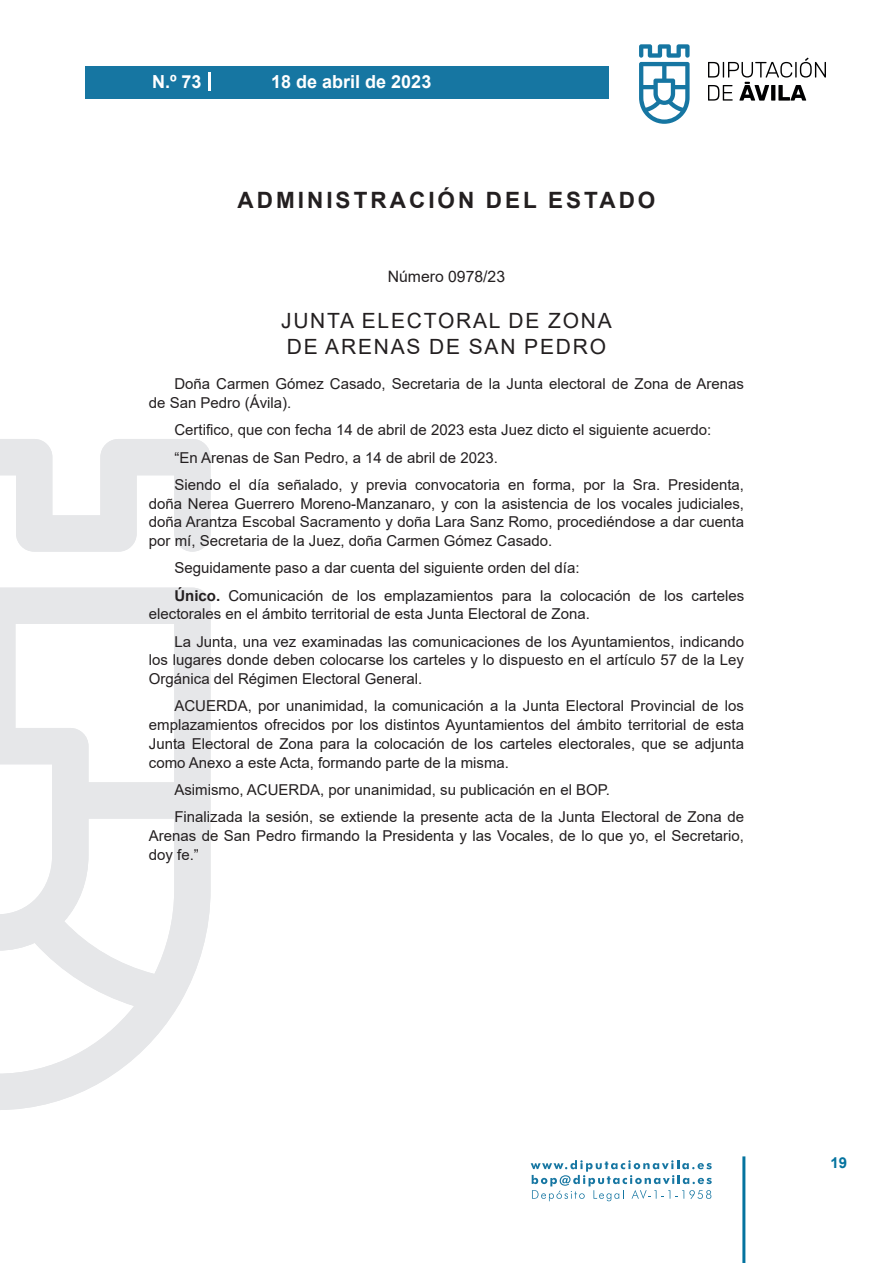
<style>
.page{position:relative;width:893px;height:1263px;background:#fff}
.page>*{position:absolute;margin:0;border:0;box-sizing:border-box;transform-origin:0 0}
.h1__secion{font:700 22.5px "Arial";letter-spacing:.135em;color:#231f20}
.h2__organismo{font:21px/25.2px "Arial";letter-spacing:.085em;color:#231f20}
.t1{font:700 18px "Arial";color:#fff}
.numero{font:15.75px "Arial";color:#231f20}
.texto_normal{font:15px/18.8px "Arial";color:#231f20;text-align:justify}
.t2{font:700 15px "Arial";color:#04739f}
.s1{font-weight:700}
</style>
<div class="page">
<svg style="left:531px;top:1160px;width:181px;height:41px"></svg>
<div style="left:85px;top:66px;width:523px;height:33px;background:#1676a2"></div>
<svg style="left:639px;top:44px;width:51px;height:80px"></svg>
<svg style="left:708px;top:58px;width:118px;height:43px"></svg>
<hr style="left:742px;top:1156px;width:3px;height:107px;background:#04739f">
<svg style="left:208px;top:72px;width:2px;height:18px"></svg>
<svg style="left:0;top:439px;width:211px;height:671px"></svg>
<p class="t1" style="left:152px;top:69px;width:51px">N.º 73</p>
<p class="t1" style="left:271px;top:69px;width:162px">18 de abril de 2023</p>
<p class="h1__secion" style="left:237px;top:184px;width:419px">ADMINISTRACIÓN DEL ESTADO</p>
<p class="numero" style="left:388px;top:266px;width:119px">Número 0978/23</p>
<p class="h2__organismo" style="left:281px;top:308px;width:332px">JUNTA ELECTORAL DE ZONA<br>DE ARENAS DE SAN PEDRO</p>
<p class="texto_normal" style="left:149px;top:375px;width:597px;text-indent:26px">Doña Carmen Gómez Casado, Secretaria de la Junta electoral de Zona de Arenas de San Pedro (Ávila).</p>
<p class="texto_normal" style="left:174px;top:421px;width:538px">Certifico, que con fecha 14 de abril de 2023 esta Juez dicto el siguiente acuerdo:</p>
<p class="texto_normal" style="left:174px;top:448px;width:325px">“En Arenas de San Pedro, a 14 de abril de 2023.</p>
<p class="texto_normal" style="left:149px;top:475px;width:597px;text-indent:26px">Siendo el día señalado, y previa convocatoria en forma, por la Sra. Presidenta, doña Nerea Guerrero Moreno-Manzanaro, y con la asistencia de los vocales judiciales, doña Arantza Escobal Sacramento y doña Lara Sanz Romo, procediéndose a dar cuenta por mí, Secretaria de la Juez, doña Carmen Gómez Casado.</p>
<p class="texto_normal" style="left:174px;top:559px;width:407px">Seguidamente paso a dar cuenta del siguiente orden del día:</p>
<p class="texto_normal" style="left:149px;top:586px;width:597px;text-indent:26px"><span class="s1">Único.</span> Comunicación de los emplazamientos para la colocación de los carteles electorales en el ámbito territorial de esta Junta Electoral de Zona.</p>
<p class="texto_normal" style="left:149px;top:632px;width:597px;text-indent:26px">La Junta, una vez examinadas las comunicaciones de los Ayuntamientos, indicando los lugares donde deben colocarse los carteles y lo dispuesto en el artículo 57 de la Ley Orgánica del Régimen Electoral General.</p>
<p class="texto_normal" style="left:149px;top:697px;width:597px;text-indent:26px">ACUERDA, por unanimidad, la comunicación a la Junta Electoral Provincial de los emplazamientos ofrecidos por los distintos Ayuntamientos del ámbito territorial de esta Junta Electoral de Zona para la colocación de los carteles electorales, que se adjunta como Anexo a este Acta, formando parte de la misma.</p>
<p class="texto_normal" style="left:174px;top:780px;width:437px">Asimismo, ACUERDA, por unanimidad, su publicación en el BOP.</p>
<p class="texto_normal" style="left:149px;top:807px;width:597px;text-indent:26px">Finalizada la sesión, se extiende la presente acta de la Junta Electoral de Zona de Arenas de San Pedro firmando la Presidenta y las Vocales, de lo que yo, el Secretario, doy fe.”</p>
<p class="t2" style="left:831px;top:1152px;width:18px">19</p>
</div>
